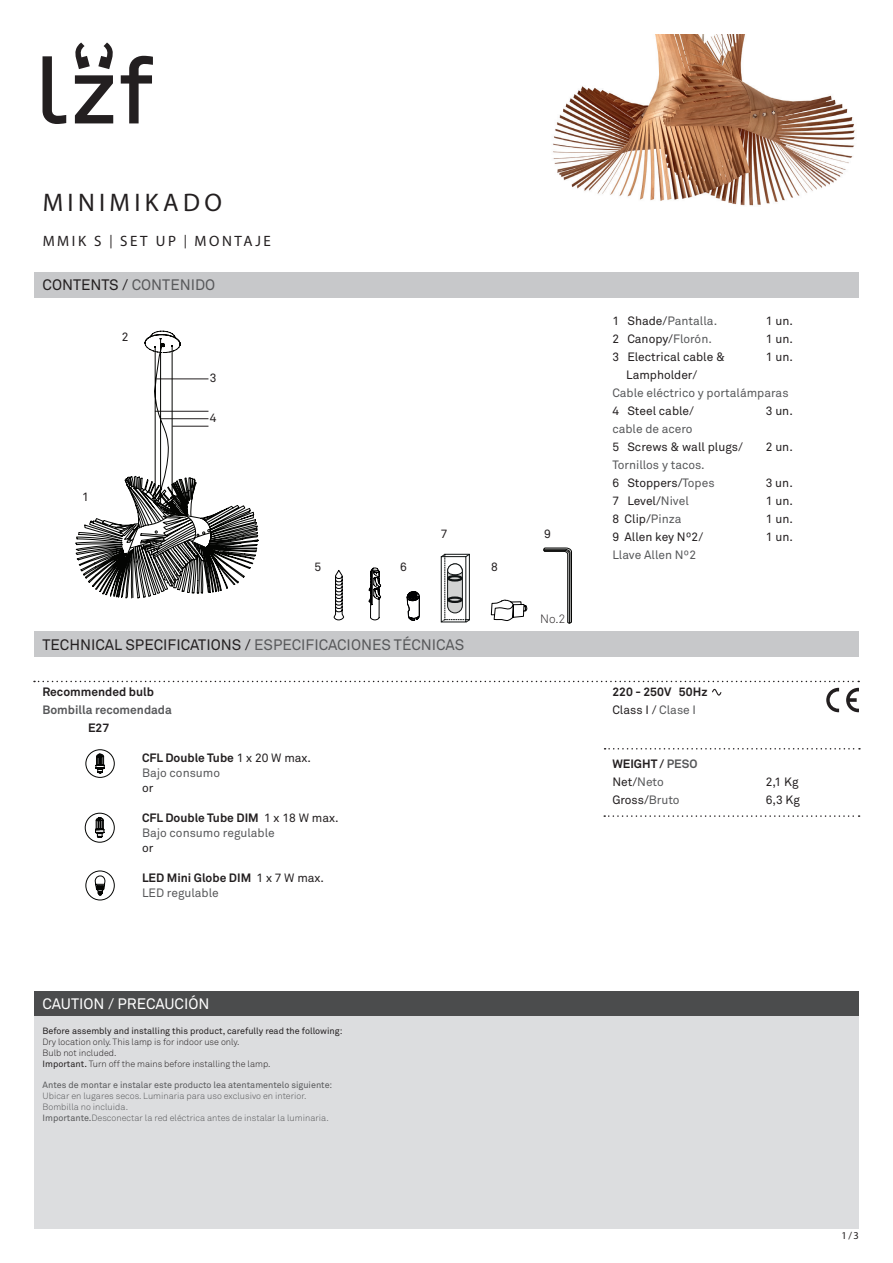
<style>
.page{position:relative;width:893px;height:1263px;background:#fff}
.page>*{position:absolute;margin:0;border:0;box-sizing:border-box;transform-origin:0 0}
.t1{font:25.5px "Myriad Pro";letter-spacing:.17em;color:#231f20}
.t2{font:15px "Akkurat";color:#231f20}
.t3{font:15px "Myriad Pro";letter-spacing:.17em;color:#231f20}
.t4{font:15px "Akkurat";color:#fff}
.t5{font:12px "Akkurat";color:#231f20}
.t6{font:12px/18px "Akkurat";color:#57585a}
.t7{font:700 12px/18px "Akkurat";color:#231f20}
.t8{font:700 12px "Akkurat";color:#57585a}
.t9{font:300 12px "Akkurat";color:#231f20}
.t10{font:10.5px "Myriad Pro";color:#231f20}
.t11{font:300 9px/10.8px "Akkurat";color:#57585a}
.t12{font:300 9px/10.8px "Akkurat";color:#231f20}
.t13{font:9px "Akkurat";color:#231f20}
.t14{font:9px "Akkurat";color:#57585a}
.s1{font-size:13.5px}
.s2{color:#57585a}
.s3{font-weight:400}
.s4{font-weight:400;color:#57585a}
.s5{font-weight:700;color:#231f20}
.s6{color:#231f20}
</style>
<div class="page">
<div style="left:34px;top:272px;width:825px;height:26px;background:#c7c8ca"></div>
<div style="left:34px;top:991px;width:825px;height:25px;background:#4b4c4d"></div>
<div style="left:34px;top:631px;width:825px;height:26px;background:#c7c8ca"></div>
<div style="left:34px;top:1016px;width:825px;height:213px;background:#dcdddf"></div>
<svg style="left:75px;top:75px;width:38px;height:48px"></svg>
<svg style="left:121px;top:56px;width:32px;height:67px"></svg>
<svg style="left:43px;top:56px;width:23px;height:68px"></svg>
<svg style="left:75px;top:43px;width:15px;height:26px"></svg>
<svg style="left:98px;top:43px;width:15px;height:26px"></svg>
<img style="left:553px;top:34px;width:302px;height:172px">
<svg style="left:34px;top:681px;width:825px;height:1px"></svg>
<svg style="left:605px;top:748px;width:255px;height:1px"></svg>
<svg style="left:604px;top:815px;width:256px;height:2px"></svg>
<svg style="left:826px;top:688px;width:13px;height:24px"></svg>
<svg style="left:846px;top:688px;width:13px;height:24px"></svg>
<svg style="left:334px;top:568px;width:47px;height:52px"></svg>
<svg style="left:712px;top:688px;width:10px;height:8px"></svg>
<svg style="left:406px;top:591px;width:14px;height:30px"></svg>
<svg style="left:440px;top:553px;width:30px;height:70px"></svg>
<svg style="left:85px;top:749px;width:30px;height:29px"></svg>
<svg style="left:85px;top:813px;width:30px;height:29px"></svg>
<svg style="left:85px;top:870px;width:30px;height:30px"></svg>
<svg style="left:75px;top:331px;width:184px;height:267px"></svg>
<svg style="left:543px;top:548px;width:29px;height:75px"></svg>
<svg style="left:491px;top:600px;width:36px;height:21px"></svg>
<h1 class="t1" style="left:43px;top:186px;width:181px">MINIMIKADO</h1>
<p class="t3" style="left:43px;top:232px;width:230px">MMIK S <span class="s1">|</span> SET UP <span class="s1">|</span> MONTAJE</p>
<p class="t2" style="left:43px;top:276px;width:174px">CONTENTS / <span class="s2">CONTENIDO</span></p>
<p class="t5" style="left:122px;top:329px;width:8px">2</p>
<p class="t5" style="left:82px;top:489px;width:8px">1</p>
<p class="t5" style="left:210px;top:370px;width:8px">3</p>
<p class="t5" style="left:210px;top:410px;width:8px">4</p>
<p class="t5" style="left:441px;top:526px;width:8px">7</p>
<p class="t5" style="left:544px;top:526px;width:8px">9</p>
<p class="t5" style="left:315px;top:559px;width:8px">5</p>
<p class="t5" style="left:400px;top:559px;width:8px">6</p>
<p class="t5" style="left:491px;top:559px;width:8px">8</p>
<p class="t9" style="left:540px;top:611px;width:27px">No.2</p>
<p class="t2" style="left:43px;top:635px;width:423px">TECHNICAL SPECIFICATIONS / <span class="s2">ESPECIFICACIONES TÉCNICAS</span></p>
<p class="t7" style="left:43px;top:683px;width:113px">Recommended bulb</p>
<p class="t8" style="left:43px;top:703px;width:131px">Bombilla recomendada</p>
<p class="t7" style="left:88px;top:719px;width:23px">E27</p>
<p class="t7" style="left:142px;top:750px;width:171px;line-height:15px">CFL Double Tube <span class="s3">1 x 20 W max.<br></span><span class="s4">Bajo consumo</span></p>
<p class="t5" style="left:142px;top:781px;width:13px">or</p>
<p class="t6" style="left:142px;top:810px;width:198px;line-height:15px"><span class="s5">CFL Double Tube DIM</span> <span class="s6">1 x 18 W max.<br></span>Bajo consumo regulable</p>
<p class="t5" style="left:142px;top:841px;width:13px">or</p>
<p class="t7" style="left:142px;top:870px;width:184px;line-height:15px">LED Mini Globe DIM <span class="s3">1 x 7 W max.<br></span><span class="s4">LED regulable</span></p>
<p class="t4" style="left:43px;top:994px;width:169px">CAUTION / PRECAUCIÓN</p>
<p class="t13" style="left:43px;top:1025px;width:301px">Before assembly and installing this product, carefully read the following:</p>
<p class="t12" style="left:43px;top:1036px;width:229px">Dry location only. This lamp is for indoor use only.<br>Bulb not included.<br><span class="s3">Important.</span> Turn off the mains before installing the lamp.</p>
<p class="t14" style="left:43px;top:1079px;width:291px">Antes de montar e instalar este producto lea atentamentelo siguiente:</p>
<p class="t11" style="left:43px;top:1090px;width:288px">Ubicar en lugares secos. Luminaria para uso exclusivo en interior.<br>Bombilla no incluida.<br><span class="s3">Importante.</span>Desconectar la red eléctrica antes de instalar la luminaria.</p>
<p class="t6" style="left:612px;top:312px;width:106px"><span class="s6">1 Shade/</span>Pantalla.</p>
<p class="t5" style="left:766px;top:313px;width:29px">1 un.</p>
<p class="t5" style="left:612px;top:331px;width:101px">2 Canopy/<span class="s2">Florón.</span></p>
<p class="t5" style="left:766px;top:331px;width:29px">1 un.</p>
<p class="t5" style="left:612px;top:349px;width:114px">3 Electrical cable &amp;</p>
<p class="t5" style="left:766px;top:349px;width:29px">1 un.</p>
<p class="t5" style="left:626px;top:367px;width:73px">Lampholder/</p>
<p class="t6" style="left:612px;top:384px;width:178px">Cable eléctrico y portalámparas</p>
<p class="t5" style="left:612px;top:403px;width:83px">4 Steel cable/</p>
<p class="t5" style="left:766px;top:403px;width:29px">3 un.</p>
<p class="t6" style="left:612px;top:420px;width:82px">cable de acero</p>
<p class="t5" style="left:612px;top:439px;width:132px">5 Screws &amp; wall plugs/</p>
<p class="t5" style="left:766px;top:439px;width:29px">2 un.</p>
<p class="t6" style="left:612px;top:456px;width:104px">Tornillos y tacos.<br><span class="s6">6 Stoppers/</span>Topes</p>
<p class="t5" style="left:766px;top:475px;width:29px">3 un.</p>
<p class="t5" style="left:612px;top:493px;width:78px">7 Level/<span class="s2">Nivel</span></p>
<p class="t5" style="left:766px;top:493px;width:29px">1 un.</p>
<p class="t5" style="left:612px;top:511px;width:71px">8 Clip/<span class="s2">Pinza</span></p>
<p class="t5" style="left:766px;top:511px;width:29px">1 un.</p>
<p class="t5" style="left:612px;top:529px;width:92px">9 Allen key Nº2/</p>
<p class="t5" style="left:766px;top:529px;width:29px">1 un.</p>
<p class="t6" style="left:612px;top:546px;width:85px">Llave Allen Nº2</p>
<p class="t7" style="left:612px;top:683px;width:97px">220 - 250V 50Hz<br><span class="s3">Class I /</span> <span class="s4">Clase I</span></p>
<p class="t7" style="left:612px;top:755px;width:87px">WEIGHT / <span class="s2">PESO<br></span><span class="s3">Net/</span><span class="s4">Neto</span></p>
<p class="t5" style="left:766px;top:775px;width:34px">2,1 Kg</p>
<p class="t5" style="left:612px;top:793px;width:69px">Gross/<span class="s2">Bruto</span></p>
<p class="t5" style="left:766px;top:793px;width:36px">6,3 Kg</p>
<p class="t10" style="left:841px;top:1229px;width:19px">1/3</p>
</div>
